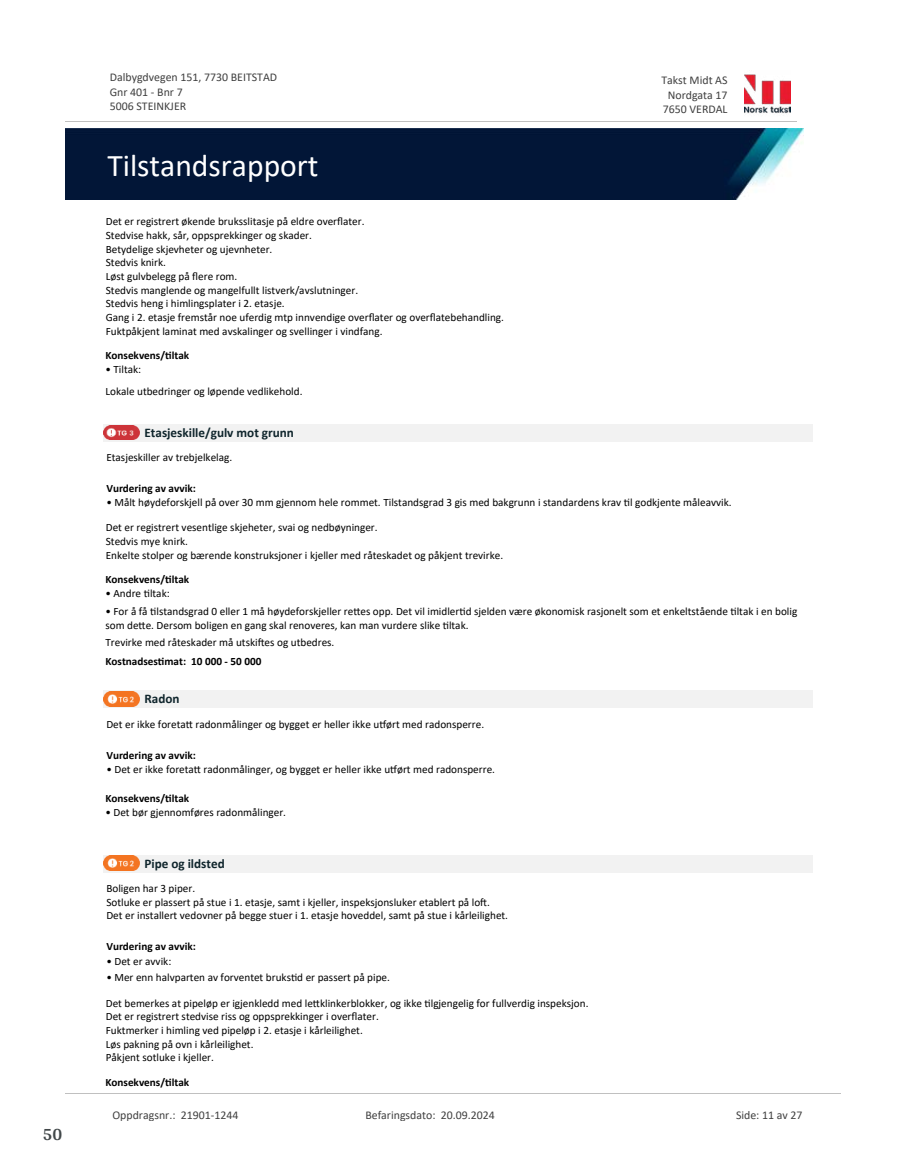
<style>
.page{position:relative;width:915px;height:1172px;background:#fff}
.page>*{position:absolute;margin:0;border:0;box-sizing:border-box;transform-origin:0 0}
.t1{font:31.65px "Calibri";color:#fff}
.t2{font:700 18px "Arya";color:#414749}
.t3{font:700 13.2px "Calibri";color:#0f252c}
.t4{font:11.85px/14.5px "Calibri";color:#404040}
.t5{font:11.25px/13.6px "Calibri";color:#000}
.t6{font:700 11.25px "Calibri";color:#000}
</style>
<div class="page">
<div style="left:104px;top:424px;width:708px;height:17px;background:#f2f2f2"></div>
<img style="left:104px;top:425px;width:35px;height:15px">
<div style="left:104px;top:691px;width:708px;height:17px;background:#f2f2f2"></div>
<svg style="left:107px;top:691px;width:29px;height:16px"></svg>
<img style="left:104px;top:692px;width:35px;height:14px">
<div style="left:104px;top:855px;width:708px;height:17px;background:#f2f2f2"></div>
<svg style="left:107px;top:855px;width:29px;height:16px"></svg>
<img style="left:104px;top:856px;width:35px;height:14px">
<img style="left:744px;top:74px;width:46px;height:40px">
<hr style="left:65px;top:121px;width:731px;height:1px;background:#c0c0c0">
<img style="left:65px;top:129px;width:738px;height:71px">
<hr style="left:65px;top:1093px;width:775px;height:1px;background:#c0c0c0">
<h2 class="t2" style="left:43px;top:1123px;width:21px">50</h2>
<p class="t4" style="left:110px;top:70px;width:169px">Dalbygdvegen 151, 7730 BEITSTAD<br>Gnr 401 - Bnr 7<br>5006 STEINKJER</p>
<p class="t4" style="left:661px;top:73px;width:68px">Takst Midt AS</p>
<p class="t4" style="left:667px;top:87px;width:61px">Nordgata 17</p>
<p class="t4" style="left:662px;top:102px;width:66px">7650 VERDAL</p>
<h1 class="t1" style="left:107px;top:143px;width:213px">Tilstandsrapport</h1>
<p class="t5" style="left:106px;top:214px;width:399px">Det er registrert økende bruksslitasje på eldre over昀氀ater.<br>Stedvise hakk, sår, oppsprekkinger og skader.<br>Betydelige skjevheter og ujevnheter.<br>Stedvis knirk.<br>Løst gulvbelegg på 昀氀ere rom.<br>Stedvis manglende og mangelfullt listverk/avslutninger.<br>Stedvis heng i himlingsplater i 2. etasje.<br>Gang i 2. etasje fremstår noe uferdig mtp innvendige over昀氀ater og over昀氀atebehandling.<br>Fuktpåkjent laminat med avskalinger og svellinger i vindfang.</p>
<p class="t6" style="left:105px;top:347px;width:85px">Konsekvens/琀椀ltak</p>
<p class="t5" style="left:105px;top:358px;width:198px;line-height:21.8px">• Tiltak:<br>Lokale utbedringer og løpende vedlikehold.</p>
<p class="t3" style="left:144px;top:423px;width:151px">Etasjeskille/gulv mot grunn</p>
<p class="t5" style="left:106px;top:450px;width:127px">Etasjeskiller av trebjelkelag.</p>
<p class="t6" style="left:106px;top:480px;width:91px">Vurdering av avvik:</p>
<p class="t5" style="left:106px;top:495px;width:626px">• Målt høydeforskjell på over 30 mm gjennom hele rommet. Tilstandsgrad 3 gis med bakgrunn i standardens krav 琀椀l godkjente måleavvik.</p>
<p class="t5" style="left:106px;top:520px;width:399px">Det er registrert vesentlige skjeheter, svai og nedbøyninger.<br>Stedvis mye knirk.<br>Enkelte stolper og bærende konstruksjoner i kjeller med råteskadet og påkjent trevirke.</p>
<p class="t6" style="left:105px;top:571px;width:85px">Konsekvens/琀椀ltak</p>
<p class="t5" style="left:105px;top:586px;width:66px">• Andre 琀椀ltak:</p>
<p class="t5" style="left:105px;top:604px;width:693px">• For å få 琀椀lstandsgrad 0 eller 1 må høydeforskjeller re琀琀es opp. Det vil imidler琀椀d sjelden være økonomisk rasjonelt som et enkeltstående 琀椀ltak i en bolig som de琀琀e. Dersom boligen en gang skal renoveres, kan man vurdere slike 琀椀ltak.</p>
<p class="t5" style="left:105px;top:635px;width:230px">Trevirke med råteskader må utski昀琀es og utbedres.</p>
<p class="t6" style="left:105px;top:653px;width:157px">Kostnadses琀椀mat: 10 000 - 50 000</p>
<p class="t3" style="left:144px;top:690px;width:37px">Radon</p>
<p class="t5" style="left:106px;top:717px;width:379px">Det er ikke foreta琀琀 radonmålinger og bygget er heller ikke u琀昀ørt med radonsperre.</p>
<p class="t6" style="left:106px;top:747px;width:91px">Vurdering av avvik:</p>
<p class="t5" style="left:106px;top:762px;width:390px">• Det er ikke foreta琀琀 radonmålinger, og bygget er heller ikke u琀昀ørt med radonsperre.</p>
<p class="t6" style="left:105px;top:790px;width:85px">Konsekvens/琀椀ltak</p>
<p class="t5" style="left:105px;top:805px;width:182px">• Det bør gjennomføres radonmålinger.</p>
<p class="t3" style="left:144px;top:854px;width:82px">Pipe og ildsted</p>
<p class="t5" style="left:106px;top:881px;width:403px">Boligen har 3 piper.<br>Sotluke er plassert på stue i 1. etasje, samt i kjeller, inspeksjonsluker etablert på lo昀琀.<br>Det er installert vedovner på begge stuer i 1. etasje hoveddel, samt på stue i kårleilighet.</p>
<p class="t6" style="left:106px;top:938px;width:91px">Vurdering av avvik:</p>
<p class="t5" style="left:106px;top:954px;width:66px">• Det er avvik:</p>
<p class="t5" style="left:106px;top:970px;width:285px">• Mer enn halvparten av forventet bruks琀椀d er passert på pipe.</p>
<p class="t5" style="left:106px;top:996px;width:484px">Det bemerkes at pipeløp er igjenkledd med le琀琀klinkerblokker, og ikke 琀椀lgjengelig for fullverdig inspeksjon.<br>Det er registrert stedvise riss og oppsprekkinger i over昀氀ater.<br>Fuktmerker i himling ved pipeløp i 2. etasje i kårleilighet.<br>Løs pakning på ovn i kårleilighet.<br>Påkjent sotluke i kjeller.</p>
<p class="t6" style="left:105px;top:1074px;width:85px">Konsekvens/琀椀ltak</p>
<p class="t4" style="left:112px;top:1107px;width:127px">Oppdragsnr.: 21901-1244</p>
<p class="t4" style="left:365px;top:1107px;width:131px">Befaringsdato: 20.09.2024</p>
<p class="t4" style="left:735px;top:1107px;width:68px">Side: 11 av 27</p>
</div>
